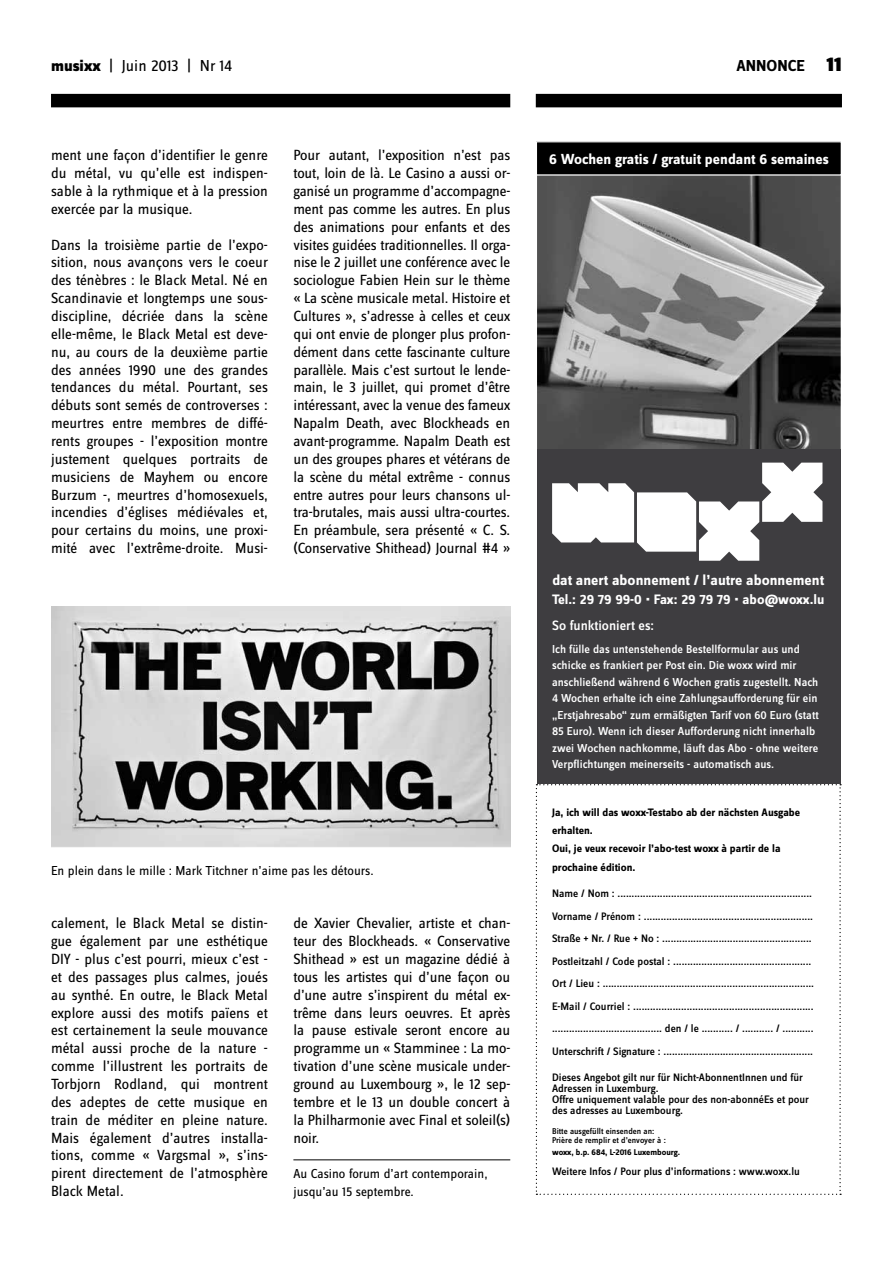
<style>
.page{position:relative;width:893px;height:1263px;background:#fff}
.page>*{position:absolute;margin:0;border:0;box-sizing:border-box;transform-origin:0 0}
.t1{font:16.5px "Zine Sans Dis";color:#000}
.t2{font:700 16.5px "Zine Sans Dis";color:#000}
.t3{font:15.3px/17.9px "Zine Sans Dis";color:#000;text-align:justify}
.t4{font:700 15.15px "Zine Sans Dis";color:#fff}
.t5{font:700 14.25px "Zine Sans Dis";color:#fff}
.t6{font:500 14.1px "Zine Sans Dis";color:#fff}
.t7{font:13.5px/18px "Zine Sans Dis";color:#000}
.t8{font:500 12px/16.5px "Zine Sans Dis";color:#fff}
.t9{font:500 11.25px/22.5px "Zine Sans Dis";color:#000}
.t10{font:700 11.25px/18px "Zine Sans Dis";color:#000}
.t11{font:500 8.7px/8.7px "Zine Sans Dis";color:#000}
.t12{font:700 8.7px "Zine Sans Dis";color:#000}
.s1{font-weight:800}
.s2{font-weight:900;font-size:21px}
</style>
<div class="page">
<div style="left:51px;top:94px;width:459px;height:13px;background:#000"></div>
<img style="left:537px;top:176px;width:304px;height:274px">
<div style="left:537px;top:450px;width:304px;height:334px;background:#3e3d40"></div>
<svg style="left:536px;top:784px;width:305px;height:411px"></svg>
<svg style="left:552px;top:463px;width:270px;height:98px"></svg>
<div style="left:536px;top:142px;width:305px;height:33px;background:#000"></div>
<div style="left:536px;top:141px;width:306px;height:35px;border:1px solid #fff"></div>
<hr style="left:293px;top:1159px;width:217px;height:1px;background:#000">
<div style="left:536px;top:94px;width:306px;height:13px;background:#000"></div>
<img style="left:51px;top:607px;width:459px;height:240px">
<p class="t1" style="left:51px;top:57px;width:182px"><span class="s1">musixx</span> | Juin 2013 | Nr 14</p>
<p class="t2" style="left:736px;top:57px;width:107px">ANNONCE <span class="s2">11</span></p>
<p class="t3" style="left:51px;top:147px;width:218px">ment une façon d’identifier le genre</p>
<p class="t4" style="left:549px;top:150px;width:281px">6 Wochen gratis / gratuit pendant 6 semaines</p>
<p class="t3" style="left:51px;top:165px;width:218px">du métal, vu qu’elle est indispen&shy;sable à la rythmique et à la pression exercée par la musique.</p>
<p class="t3" style="left:51px;top:237px;width:219px">Dans la troisième partie de l’expo&shy;sition, nous avançons vers le coeur des ténèbres : le Black Metal. Né en Scandinavie et longtemps une sous&shy;discipline, décriée dans la scène elle-même, le Black Metal est deve&shy;nu, au cours de la deuxième partie des années 1990 une des grandes tendances du métal. Pourtant, ses débuts sont semés de controverses : meurtres entre membres de diffé&shy;rents groupes - l’exposition montre justement quelques portraits de musiciens de Mayhem ou encore Burzum -, meurtres d’homosexuels, incendies d’églises médiévales et, pour certains du moins, une proxi&shy;mité avec l’extrême-droite. Musi-</p>
<p class="t3" style="left:293px;top:147px;width:219px">Pour autant, l’exposition n’est pas tout, loin de là. Le Casino a aussi or&shy;ganisé un programme d’accompagne&shy;ment pas comme les autres. En plus des animations pour enfants et des visites guidées traditionnelles. I l orga&shy;nise le 2 juillet une conférence avec le sociologue Fabien Hein sur le thème « La scène musicale metal. Histoire et Cultures », s’adresse à celles et ceux qui ont envie de plonger plus profon&shy;dément dans cette fascinante culture parallèle. Mais c’est surtout le lende&shy;main, le 3 juillet, qui promet d’être intéressant, avec la venue des fameux Napalm Death, avec Blockheads en avant-programme. Napalm Death est un des groupes phares et vétérans de la scène du métal extrême - connus entre autres pour leurs chansons ul&shy;tra-brutales, mais aussi ultra-courtes.<br>En préambule, sera présenté « C. S. (Conservative Shithead) Journal #4 »</p>
<p class="t7" style="left:51px;top:862px;width:324px">En plein dans le mille : Mark Titchner n’aime pas les détours.</p>
<p class="t3" style="left:51px;top:915px;width:218px">calement, le Black Metal se distin&shy;gue également par une esthétique DIY - plus c’est pourri, mieux c’est - et des passages plus calmes, joués au synthé. En outre, le Black Metal explore aussi des motifs païens et est certainement la seule mouvance métal aussi proche de la nature - comme l’illustrent les portraits de Torbjorn Rodland, qui montrent des adeptes de cette musique en train de méditer en pleine nature.<br>Mais également d’autres installa&shy;tions, comme « Vargsmal », s’ins&shy;pirent directement de l’atmosphère Black Metal.</p>
<p class="t3" style="left:293px;top:915px;width:218px">de Xavier Chevalier, artiste et chan&shy;teur des Blockheads. « Conservative Shithead » est un magazine dédié à tous les artistes qui d’une façon ou d’une autre s’inspirent du métal ex&shy;trême dans leurs oeuvres. Et après la pause estivale seront encore au programme un « Stamminee : La mo&shy;tivation d’une scène musicale under&shy;ground au Luxembourg », le 12 sep&shy;tembre et le 13 un double concert à la Philharmonie avec Final et soleil(s) noir.</p>
<p class="t7" style="left:293px;top:1166px;width:196px">Au Casino forum d’art contemporain, jusqu’au 15 septembre.</p>
<p class="t4" style="left:552px;top:571px;width:273px">dat anert abonnement / l’autre abonnement</p>
<p class="t6" style="left:552px;top:618px;width:104px">So funktioniert es:</p>
<p class="t8" style="left:552px;top:641px;width:268px">Ich fülle das untenstehende Bestellformular aus und schicke es frankiert per Post ein. Die woxx wird mir anschließend während 6 Wochen gratis zugestellt. Nach 4 Wochen erhalte ich eine Zahlungsaufforderung für ein „Erstjahresabo“ zum ermäßigten Tarif von 60 Euro (statt 85 Euro). Wenn ich dieser Aufforderung nicht innerhalb zwei Wochen nachkomme, läuft das Abo - ohne weitere Verpflichtungen meinerseits - automatisch aus.</p>
<p class="t5" style="left:552px;top:592px;width:274px">Tel.: 29 79 99-0 • Fax: 29 79 79 • abo@woxx.lu</p>
<p class="t10" style="left:552px;top:803px;width:250px">Ja, ich will das woxx-Testabo ab der nächsten Ausgabe erhalten.<br>Oui, je veux recevoir l’abo-test woxx à partir de la</p>
<p class="t10" style="left:552px;top:859px;width:85px">prochaine édition.</p>
<p class="t9" style="left:552px;top:883px;width:263px">Name / Nom : .....................................................................<br>Vorname / Prénom : ............................................................<br>Straße + Nr. / Rue + No : .....................................................<br>Postleitzahl / Code postal : .................................................<br>Ort / Lieu : ...........................................................................<br>E-Mail / Courriel : ................................................................ ....................................... den / le ........... / ........... / ...........<br>Unterschrift / Signature : .....................................................</p>
<p class="t9" style="left:552px;top:1072px;width:258px;line-height:11.2px">Dieses Angebot gilt nur für Nicht-AbonnentInnen und für Adressen in Luxemburg.<br>Offre uniquement valable pour des non-abonnéEs et pour des adresses au Luxembourg.</p>
<p class="t11" style="left:552px;top:1128px;width:115px">Bitte ausgefüllt einsenden an:<br>Prière de remplir et d’envoyer à :</p>
<p class="t12" style="left:552px;top:1148px;width:130px">woxx, b.p. 684, L-2016 Luxembourg.</p>
<p class="t9" style="left:552px;top:1161px;width:249px">Weitere Infos / Pour plus d’informations : www.woxx.lu</p>
</div>
